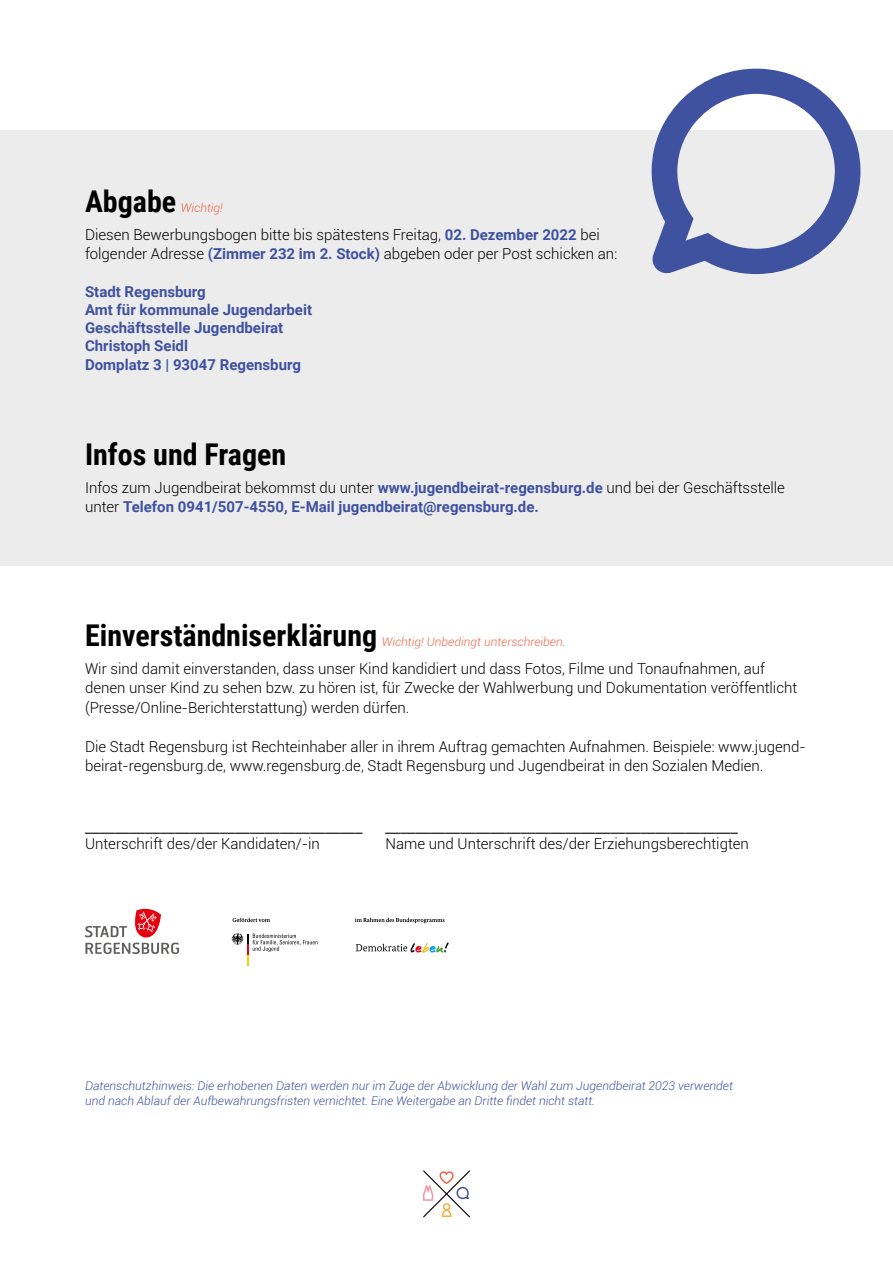
<style>
.page{position:relative;width:893px;height:1263px;background:#fff}
.page>*{position:absolute;margin:0;border:0;box-sizing:border-box;transform-origin:0 0}
.t1{font:700 30px "Roboto Condensed";color:#000}
.t2{font:300 15px/19.5px "Roboto";color:#000}
.t3{font:700 15px/18px "Roboto";color:#3f52a0}
.t4{font:15px "The Sans";color:#000}
.t5{font:italic 300 12px/14.4px "Roboto";color:#3f52a0}
.t6{font:italic 300 12px "Roboto";color:#ec6648}
.s1{font-weight:700;color:#3f52a0}
.s2{font-weight:300;color:#000}
</style>
<div class="page">
<div style="left:0;top:130px;width:893px;height:436px;background:#ececed"></div>
<svg style="left:651px;top:68px;width:210px;height:206px"></svg>
<svg style="left:423px;top:1170px;width:47px;height:47px"></svg>
<svg style="left:231px;top:933px;width:87px;height:32px"></svg>
<svg style="left:356px;top:942px;width:93px;height:11px"></svg>
<svg style="left:233px;top:918px;width:37px;height:4px"></svg>
<svg style="left:355px;top:918px;width:90px;height:5px"></svg>
<svg style="left:85px;top:909px;width:94px;height:45px"></svg>
<h1 class="t1" style="left:85px;top:180px;width:93px">Abgabe</h1>
<p class="t6" style="left:181px;top:199px;width:44px">Wichtig!</p>
<p class="t2" style="left:85px;top:224px;width:534px">Diesen Bewerbungsbogen bitte bis spätestens Freitag, <span class="s1">02. Dezember 2022</span> bei folgender Adresse <span class="s1">(Zimmer 232 im 2. Stock)</span> abgeben oder per Post schicken an:</p>
<p class="t3" style="left:85px;top:282px;width:229px">Stadt Regensburg<br>Amt für kommunale Jugendarbeit<br>Geschäftsstelle Jugendbeirat<br>Christoph Seidl</p>
<p class="t3" style="left:85px;top:355px;width:217px">Domplatz 3 | 93047 Regensburg</p>
<h1 class="t1" style="left:85px;top:433px;width:203px">Infos und Fragen</h1>
<p class="t3" style="left:85px;top:477px;width:701px;line-height:19.5px"><span class="s2">Infos zum Jugendbeirat bekommst du unter</span> www.jugendbeirat-regensburg.de <span class="s2">und bei der Geschäftsstelle unter</span> Telefon 0941/507-4550, E-Mail jugendbeirat@regensburg.de.</p>
<h1 class="t1" style="left:85px;top:614px;width:294px">Einverständniserklärung</h1>
<p class="t6" style="left:382px;top:633px;width:185px">Wichtig! Unbedingt unterschreiben.</p>
<p class="t2" style="left:85px;top:658px;width:714px">Wir sind damit einverstanden, dass unser Kind kandidiert und dass Fotos, Filme und Tonaufnahmen, auf denen unser Kind zu sehen bzw. zu hören ist, für Zwecke der Wahlwerbung und Dokumentation veröffentlicht (Presse/Online-Berichterstattung) werden dürfen.</p>
<p class="t2" style="left:85px;top:736px;width:722px">Die Stadt Regensburg ist Rechteinhaber aller in ihrem Auftrag gemachten Aufnahmen. Beispiele: www.jugend&shy;beirat-regensburg.de, www.regensburg.de, Stadt Regensburg und Jugendbeirat in den Sozialen Medien.</p>
<p class="t4" style="left:85px;top:812px;width:279px">_____________________________________</p>
<p class="t4" style="left:385px;top:812px;width:354px">_______________________________________________</p>
<p class="t2" style="left:85px;top:834px;width:236px">Unterschrift des/der Kandidaten/-in</p>
<p class="t2" style="left:386px;top:834px;width:365px">Name und Unterschrift des/der Erziehungsberechtigten</p>
<p class="t5" style="left:85px;top:1078px;width:649px">Datenschutzhinweis: Die erhobenen Daten werden nur im Zuge der Abwicklung der Wahl zum Jugendbeirat 2023 verwendet und nach Ablauf der Aufbewahrungsfristen vernichtet. Eine Weitergabe an Dritte findet nicht statt.</p>
</div>
